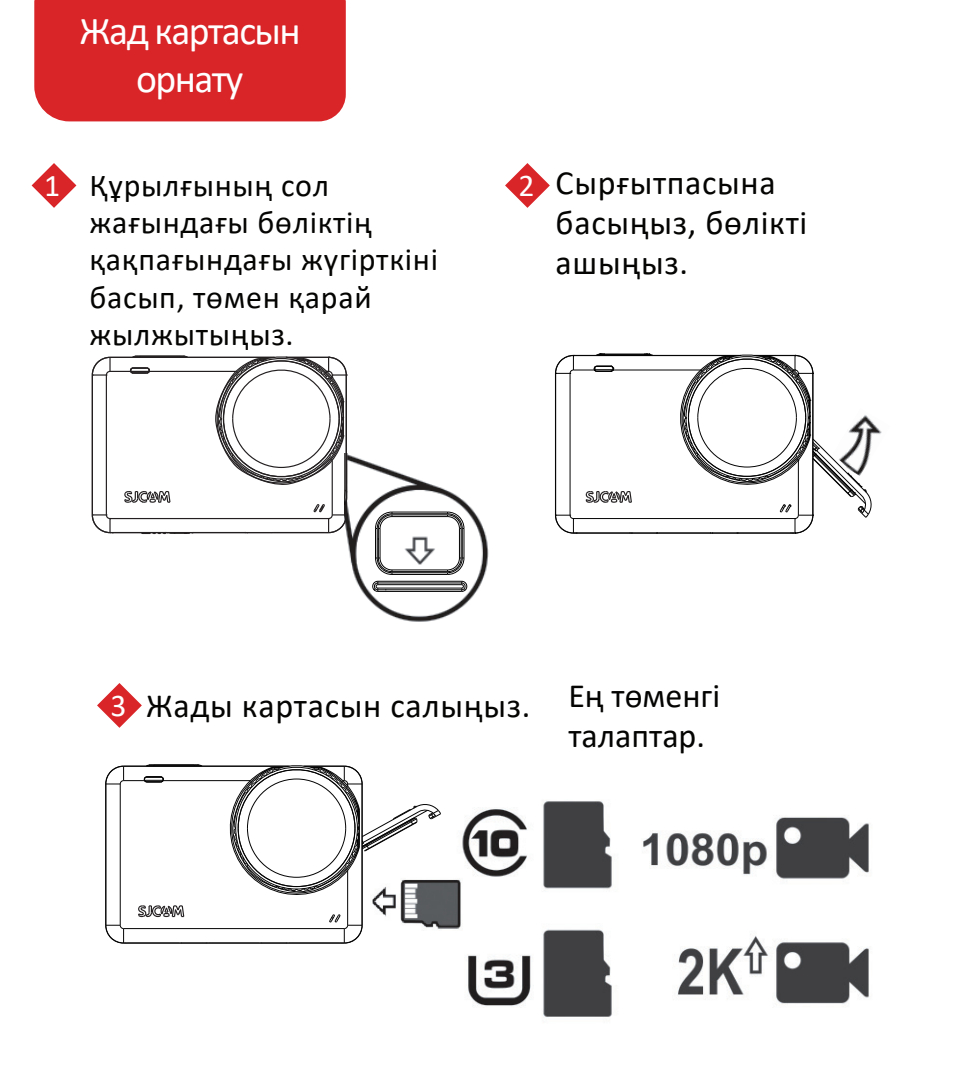
<style>
.page{position:relative;width:964px;height:1078px;background:#fff}
.page>*{position:absolute;margin:0;border:0;box-sizing:border-box;transform-origin:0 0}
.t1{font:39.6px/47.6px "Calibri";letter-spacing:-.04em;color:#fff;text-align:center}
.t2{font:34px/39.6px "Calibri";letter-spacing:.02em;color:#040503}
.t3{font:34px/40.8px "Calibri";color:#040503}
.t4{font:32px/37.2px "Calibri";letter-spacing:.02em;color:#040503}
.t5{font:31.6px "Calibri";color:#fff}
</style>
<div class="page">
<div style="left:34px;top:0;width:312px;height:121px;background:#d92428"></div>
<img style="left:462px;top:801px;width:407px;height:216px">
<svg style="left:32px;top:163px;width:44px;height:45px"></svg>
<svg style="left:505px;top:163px;width:45px;height:45px"></svg>
<svg style="left:97px;top:683px;width:45px;height:44px"></svg>
<svg style="left:138px;top:905px;width:47px;height:13px"></svg>
<svg style="left:585px;top:491px;width:47px;height:12px"></svg>
<img style="left:873px;top:422px;width:9px;height:12px">
<svg style="left:629px;top:533px;width:30px;height:1px"></svg>
<hr style="left:573px;top:517px;width:222px;height:2px;background:#030303">
<hr style="left:569px;top:373px;width:2px;height:142px;background:#030303">
<hr style="left:613px;top:369px;width:88px;height:1px;background:#030303">
<svg style="left:555px;top:514px;width:24px;height:20px"></svg>
<hr style="left:573px;top:532px;width:222px;height:1px;background:#030303">
<hr style="left:555px;top:373px;width:1px;height:142px;background:#030303">
<hr style="left:573px;top:354px;width:167px;height:2px;background:#030303">
<hr style="left:604px;top:353px;width:40px;height:2px;background:#030303">
<svg style="left:555px;top:353px;width:59px;height:21px"></svg>
<hr style="left:604px;top:354px;width:40px;height:2px;background:#030303">
<svg style="left:676px;top:354px;width:197px;height:180px"></svg>
<img style="left:372px;top:879px;width:89px;height:51px">
<hr style="left:154px;top:764px;width:40px;height:1px;background:#030303">
<hr style="left:163px;top:779px;width:87px;height:2px;background:#030303">
<hr style="left:124px;top:779px;width:21px;height:2px;background:#030303">
<hr style="left:120px;top:783px;width:1px;height:142px;background:#030303">
<hr style="left:124px;top:927px;width:220px;height:2px;background:#030303">
<hr style="left:347px;top:870px;width:1px;height:55px;background:#030303">
<hr style="left:288px;top:941px;width:52px;height:2px;background:#030303">
<hr style="left:208px;top:941px;width:52px;height:2px;background:#030303">
<hr style="left:128px;top:941px;width:51px;height:2px;background:#030303">
<svg style="left:179px;top:941px;width:30px;height:2px"></svg>
<svg style="left:259px;top:941px;width:30px;height:2px"></svg>
<hr style="left:124px;top:765px;width:164px;height:1px;background:#030303">
<hr style="left:361px;top:783px;width:2px;height:142px;background:#030303">
<svg style="left:105px;top:765px;width:19px;height:19px"></svg>
<hr style="left:105px;top:783px;width:2px;height:142px;background:#030303">
<svg style="left:143px;top:776px;width:21px;height:6px"></svg>
<svg style="left:105px;top:924px;width:24px;height:19px"></svg>
<svg style="left:329px;top:913px;width:34px;height:30px"></svg>
<svg style="left:194px;top:764px;width:9px;height:3px"></svg>
<svg style="left:145px;top:764px;width:9px;height:3px"></svg>
<svg style="left:226px;top:765px;width:216px;height:133px"></svg>
<img style="left:344px;top:453px;width:145px;height:169px">
<hr style="left:331px;top:460px;width:2px;height:55px;background:#231f20">
<hr style="left:345px;top:375px;width:2px;height:140px;background:#231f20">
<hr style="left:106px;top:375px;width:1px;height:140px;background:#231f20">
<hr style="left:110px;top:370px;width:21px;height:2px;background:#231f20">
<hr style="left:149px;top:370px;width:87px;height:2px;background:#231f20">
<hr style="left:110px;top:517px;width:219px;height:2px;background:#231f20">
<hr style="left:114px;top:531px;width:51px;height:2px;background:#231f20">
<hr style="left:194px;top:531px;width:51px;height:2px;background:#231f20">
<hr style="left:273px;top:531px;width:51px;height:2px;background:#231f20">
<svg style="left:91px;top:513px;width:25px;height:20px"></svg>
<hr style="left:92px;top:375px;width:1px;height:140px;background:#231f20">
<svg style="left:91px;top:356px;width:20px;height:20px"></svg>
<hr style="left:110px;top:356px;width:165px;height:2px;background:#231f20">
<hr style="left:112px;top:532px;width:55px;height:1px;background:#231f20">
<svg style="left:244px;top:531px;width:30px;height:2px"></svg>
<hr style="left:271px;top:532px;width:55px;height:1px;background:#231f20">
<svg style="left:313px;top:503px;width:34px;height:30px"></svg>
<hr style="left:140px;top:355px;width:40px;height:2px;background:#231f20">
<svg style="left:124px;top:491px;width:47px;height:12px"></svg>
<svg style="left:129px;top:367px;width:22px;height:7px"></svg>
<svg style="left:140px;top:531px;width:55px;height:4px"></svg>
<svg style="left:213px;top:356px;width:134px;height:132px"></svg>
<div style="left:364px;top:512px;width:112px;height:86px;background:#fff;border-radius:26px"></div>
<hr style="left:378px;top:590px;width:84px;height:2px;background:#030303">
<hr style="left:378px;top:584px;width:84px;height:1px;background:#030303">
<hr style="left:378px;top:587px;width:84px;height:1px;background:#030303">
<hr style="left:378px;top:580px;width:84px;height:2px;background:#030303">
<hr style="left:392px;top:511px;width:55px;height:1px;background:#030303">
<hr style="left:392px;top:573px;width:55px;height:2px;background:#030303">
<hr style="left:378px;top:582px;width:84px;height:1px;background:#030303">
<hr style="left:392px;top:572px;width:55px;height:1px;background:#030303">
<hr style="left:375px;top:528px;width:1px;height:30px;background:#030303">
<hr style="left:376px;top:528px;width:2px;height:30px;background:#030303">
<hr style="left:392px;top:513px;width:55px;height:1px;background:#030303">
<hr style="left:463px;top:528px;width:2px;height:30px;background:#030303">
<hr style="left:462px;top:528px;width:1px;height:30px;background:#030303">
<hr style="left:379px;top:528px;width:2px;height:30px;background:#030303">
<hr style="left:392px;top:516px;width:55px;height:1px;background:#030303">
<hr style="left:378px;top:528px;width:1px;height:30px;background:#030303">
<hr style="left:392px;top:569px;width:55px;height:1px;background:#030303">
<hr style="left:392px;top:571px;width:55px;height:1px;background:#030303">
<hr style="left:459px;top:528px;width:1px;height:30px;background:#030303">
<hr style="left:460px;top:528px;width:2px;height:30px;background:#030303">
<hr style="left:392px;top:514px;width:55px;height:1px;background:#030303">
<hr style="left:378px;top:589px;width:84px;height:1px;background:#030303">
<svg style="left:447px;top:557px;width:20px;height:35px"></svg>
<svg style="left:447px;top:511px;width:18px;height:18px"></svg>
<svg style="left:375px;top:511px;width:18px;height:18px"></svg>
<svg style="left:371px;top:557px;width:22px;height:35px"></svg>
<img style="left:404px;top:536px;width:31px;height:29px">
<p class="t1" style="left:79px;top:6px;width:223px">Жад картасын орнату</p>
<p class="t4" style="left:89px;top:165px;width:350px">Құрылғының сол жағындағы бөліктің қақпағындағы жүгірткіні басып, төмен қарай жылжытыңыз.</p>
<p class="t2" style="left:556px;top:162px;width:253px">Сырғытпасына басыңыз, бөлікті ашыңыз.</p>
<p class="t5" style="left:44px;top:163px;width:18px">1</p>
<p class="t5" style="left:519px;top:163px;width:18px">2</p>
<p class="t5" style="left:111px;top:683px;width:18px">3</p>
<p class="t2" style="left:146px;top:684px;width:386px">Жады картасын салыңыз.</p>
<p class="t3" style="left:568px;top:673px;width:153px">Ең төменгі талаптар.</p>
</div>
